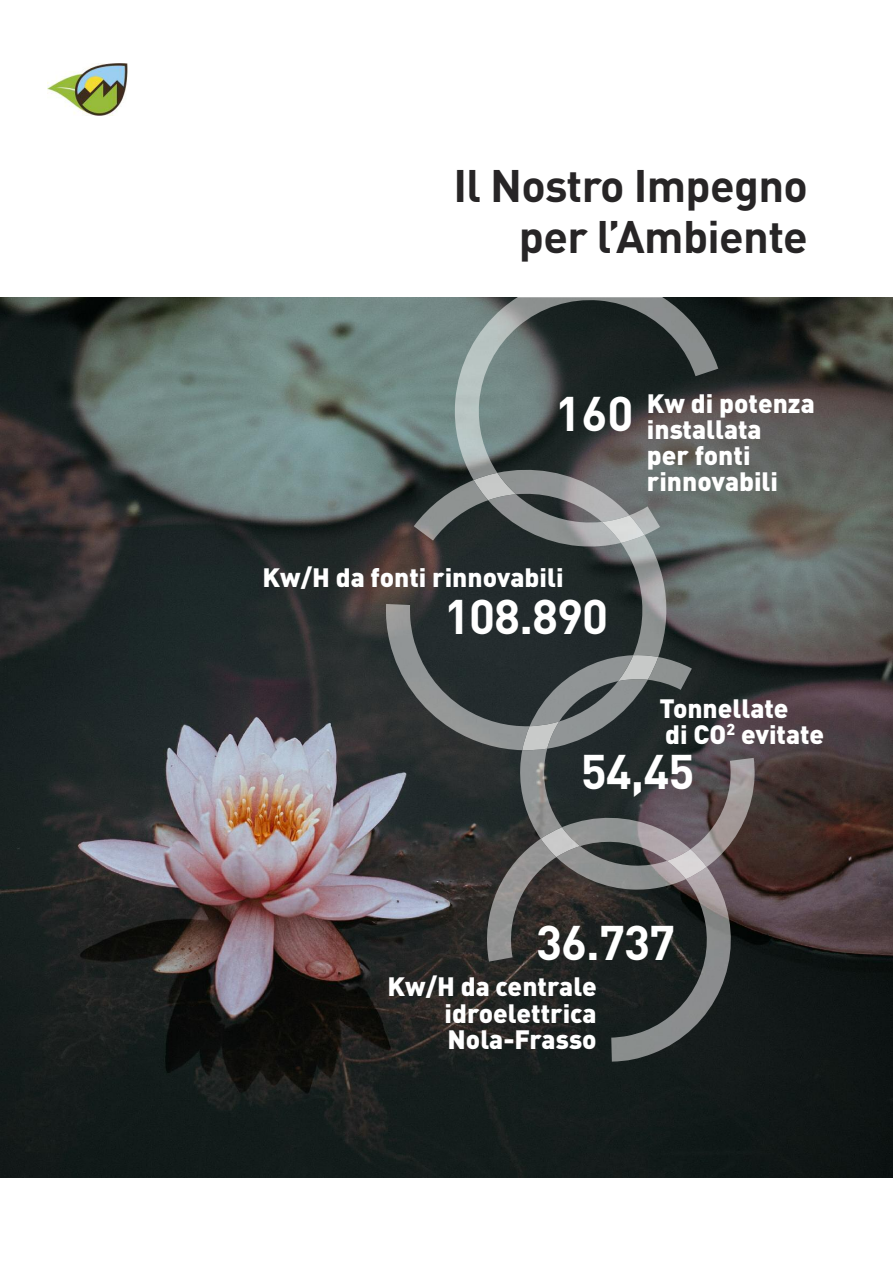
<style>
.page{position:relative;width:893px;height:1263px;background:#fff}
.page>*{position:absolute;margin:0;border:0;box-sizing:border-box;transform-origin:0 0}
.t1{font:700 48px "DIN Pro";letter-spacing:-.02em;color:#fff}
.t2{font:700 45px/51px "DIN Pro";letter-spacing:-.015em;color:#272526;text-align:right}
.t3{font:900 26.25px/26.2px "DIN Pro";color:#fff}
</style>
<div class="page">
<img style="left:0;top:298px;width:893px;height:880px">
<img style="left:520px;top:655px;width:235px;height:235px">
<svg style="left:517px;top:297px;width:146px;height:1px"></svg>
<img style="left:455px;top:298px;width:263px;height:182px">
<img style="left:386px;top:469px;width:280px;height:281px">
<img style="left:618px;top:655px;width:40px;height:26px">
<img style="left:522px;top:721px;width:37px;height:29px">
<img style="left:602px;top:515px;width:43px;height:28px">
<img style="left:474px;top:473px;width:42px;height:27px">
<img style="left:611px;top:867px;width:120px;height:194px">
<img style="left:562px;top:817px;width:128px;height:44px">
<img style="left:487px;top:839px;width:69px;height:123px">
<img style="left:667px;top:849px;width:40px;height:30px">
<img style="left:541px;top:827px;width:39px;height:30px">
<img style="left:48px;top:64px;width:79px;height:51px">
<h2 class="t2" style="left:453px;top:165px;width:356px">Il Nostro Impegno per l’Ambiente</h2>
<h1 class="t1" style="left:555px;top:396px;width:80px">160</h1>
<p class="t3" style="left:647px;top:392px;width:169px">Kw di potenza installata<br>per fonti rinnovabili</p>
<p class="t3" style="left:263px;top:566px;width:303px">Kw/H da fonti rinnovabili</p>
<h1 class="t1" style="left:444px;top:600px;width:166px">108.890</h1>
<p class="t3" style="left:659px;top:697px;width:166px">Tonnellate<br>di CO<sup>2</sup> evitate</p>
<h1 class="t1" style="left:581px;top:755px;width:115px">54,45</h1>
<h1 class="t1" style="left:536px;top:926px;width:141px">36.737</h1>
<p class="t3" style="left:445px;top:976px;width:154px;text-align:justify;text-indent:-57px">Kw/H da centrale idroelettrica Nola-Frasso</p>
</div>
